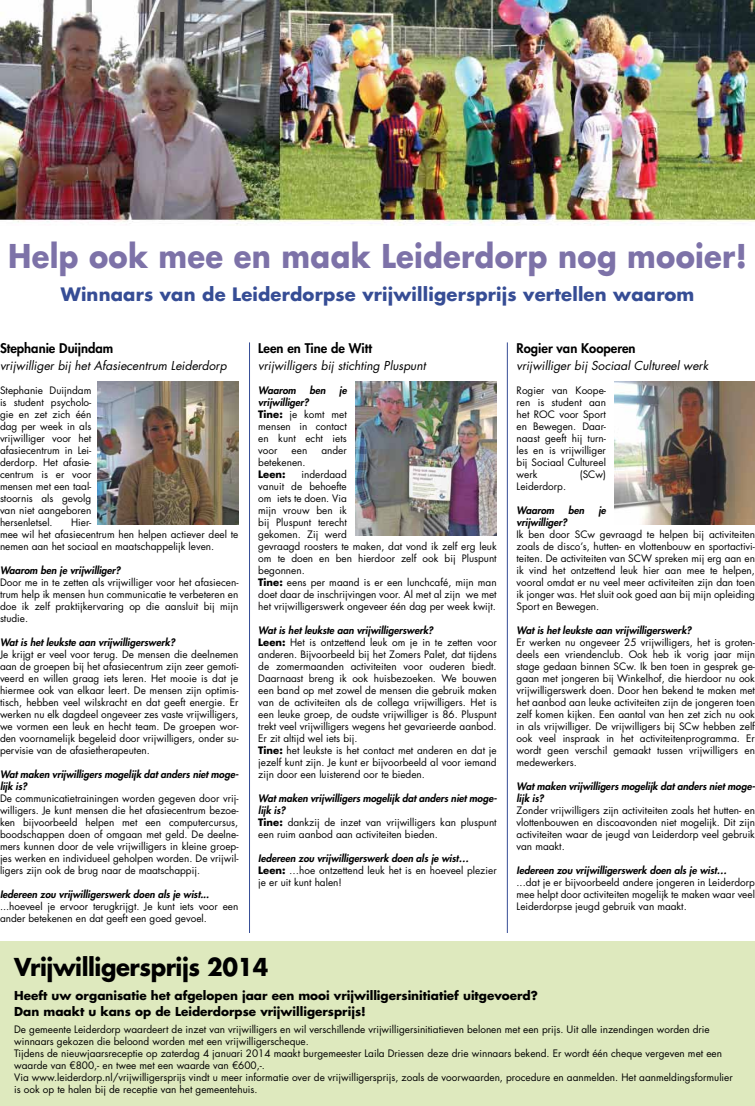
<style>
.page{position:relative;width:755px;height:1106px;background:#fff}
.page>*{position:absolute;margin:0;border:0;box-sizing:border-box;transform-origin:0 0}
.t1{font:700 31.9px "Futura Std";letter-spacing:.01em;color:#7d72a8;scale:.91 1}
.t2{font:700 24px "Futura Std";letter-spacing:-.02em;color:#000;scale:.95 1}
.t3{font:700 18px "Futura Std";letter-spacing:.01em;color:#364d95}
.t4{font:800 13px "Futura Std";color:#000}
.t5{font:700 12px/16px "Futura Std";color:#000}
.t6{font:italic 12px "Futura Std";color:#000}
.t7{font:10px/12px "Futura Std";color:#000;text-align:justify}
.t8{font:italic 800 10px/12px "Futura Std";color:#000}
.t9{font:700 10px "Futura Std";color:#000}
.s1{font-weight:800;font-style:italic}
.s2{font-weight:700}
</style>
<div class="page">
<img style="left:97px;top:381px;width:141px;height:143px">
<img style="left:355px;top:381px;width:141px;height:154px">
<img style="left:614px;top:381px;width:140px;height:143px">
<hr style="left:249px;top:342px;width:1px;height:591px;background:#364d95">
<hr style="left:506px;top:342px;width:1px;height:591px;background:#364d95">
<div style="left:0;top:941px;width:754px;height:165px;background:#dee9be"></div>
<img style="left:0;top:0;width:753px;height:225px">
<h1 class="t1" style="left:8px;top:235px;width:812px">Help ook mee en maak Leiderdorp nog mooier!</h1>
<h3 class="t3" style="left:61px;top:282px;width:634px">Winnaars van de Leiderdorpse vrijwilligersprijs vertellen waarom</h3>
<h3 class="t4" style="left:0;top:340px;width:115px">Stephanie Duijndam</h3>
<p class="t6" style="left:0;top:358px;width:228px">vrijwilliger bij het Afasiecentrum Leiderdorp</p>
<p class="t7" style="left:0;top:384px;width:93px">Stephanie Duijndam is student psycholo&shy;gie en zet zich één dag per week in als vrijwilliger voor het afasiecentrum in Lei&shy;derdorp. Het afasie&shy;centrum is er voor mensen met een taal&shy;stoornis als gevolg van niet aangeboren hersenletsel.</p>
<h3 class="t4" style="left:258px;top:340px;width:115px">Leen en Tine de Witt</h3>
<p class="t6" style="left:258px;top:358px;width:169px">vrijwilligers bij stichting Pluspunt</p>
<p class="t8" style="left:258px;top:384px;width:39px">Waarom</p>
<p class="t8" style="left:309px;top:384px;width:18px">ben</p>
<p class="t8" style="left:339px;top:384px;width:9px">je</p>
<p class="t7" style="left:258px;top:396px;width:90px;text-align:left"><span class="s1">vrijwilliger?<br></span><span class="s2">Tine:</span> je komt met mensen in contact en kunt echt iets voor</p>
<h3 class="t4" style="left:516px;top:340px;width:120px">Rogier van Kooperen</h3>
<p class="t6" style="left:516px;top:358px;width:193px">vrijwilliger bij Sociaal Cultureel werk</p>
<p class="t7" style="left:516px;top:384px;width:91px">Rogier van Koope&shy;ren is student aan het ROC voor Sport en Bewegen. Daar&shy;naast geeft hij turn&shy;les en is vrijwilliger bij Sociaal Cultureel werk</p>
<p class="t7" style="left:291px;top:444px;width:17px">een</p>
<p class="t7" style="left:321px;top:444px;width:27px">ander</p>
<p class="t7" style="left:258px;top:456px;width:49px">betekenen.</p>
<p class="t9" style="left:258px;top:468px;width:29px">Leen:</p>
<p class="t7" style="left:258px;top:468px;width:240px;text-align:left;text-indent:43px">inderdaad<br>vanuit de behoefte<br>om iets te doen. Via<br>mijn vrouw ben ik<br>bij Pluspunt terecht<br>gekomen. Zij werd<br>gevraagd roosters te maken, dat vond ik zelf erg leuk om te doen en ben hierdoor zelf ook bij Pluspunt begonnen.<br><span class="s2">Tine:</span> eens per maand is er een lunchcafé, mijn man doet daar de inschrijvingen voor. Al met al zijn we met het vrijwilligerswerk ongeveer één dag per week kwijt.</p>
<p class="t7" style="left:258px;top:624px;width:240px;text-align:left"><span class="s1">Wat is het leukste aan vrijwilligerswerk?<br></span><span class="s2">Leen:</span> Het is ontzettend leuk om je in te zetten voor anderen. Bijvoorbeeld bij het Zomers Palet, dat tijdens de zomermaanden activiteiten voor ouderen biedt.<br>Daarnaast breng ik ook huisbezoeken. We bouwen een band op met zowel de mensen die gebruik maken van de activiteiten als de collega vrijwilligers. Het is een leuke groep, de oudste vrijwilliger is 86. Pluspunt trekt veel vrijwilligers wegens het gevarieerde aanbod.<br>Er zit altijd wel iets bij.<br><span class="s2">Tine:</span> het leukste is het contact met anderen en dat je jezelf kunt zijn. Je kunt er bijvoorbeeld al voor iemand zijn door een luisterend oor te bieden.</p>
<p class="t7" style="left:258px;top:792px;width:240px;text-align:left"><span class="s1">Wat maken vrijwilligers mogelijk dat anders niet moge&shy;lijk is?<br></span><span class="s2">Tine:</span> dankzij de inzet van vrijwilligers kan pluspunt een ruim aanbod aan activiteiten bieden.</p>
<p class="t7" style="left:258px;top:852px;width:240px;text-align:left"><span class="s1">Iedereen zou vrijwilligerswerk doen als je wist…<br></span><span class="s2">Leen:</span> …hoe ontzettend leuk het is en hoeveel plezier je er uit kunt halen!</p>
<p class="t7" style="left:579px;top:468px;width:28px">(SCw)</p>
<p class="t7" style="left:516px;top:480px;width:51px">Leiderdorp.</p>
<p class="t8" style="left:516px;top:504px;width:39px">Waarom</p>
<p class="t8" style="left:568px;top:504px;width:18px">ben</p>
<p class="t8" style="left:598px;top:504px;width:9px">je</p>
<p class="t8" style="left:516px;top:516px;width:52px">vrijwilliger?</p>
<p class="t7" style="left:516px;top:528px;width:240px">Ik ben door SCw gevraagd te helpen bij activiteiten zoals de disco’s, hutten- en vlottenbouw en sportactivi&shy;teiten. De activiteiten van SCW spreken mij erg aan en ik vind het ontzettend leuk hier aan mee te helpen, vooral omdat er nu veel meer activiteiten zijn dan toen ik jonger was. Het sluit ook goed aan bij mijn opleiding Sport en Bewegen.</p>
<p class="t8" style="left:516px;top:624px;width:176px">Wat is het leukste aan vrijwilligerswerk?</p>
<p class="t7" style="left:516px;top:636px;width:240px">Er werken nu ongeveer 25 vrijwilligers, het is groten&shy;deels een vriendenclub. Ook heb ik vorig jaar mijn stage gedaan binnen SCw. Ik ben toen in gesprek ge&shy;gaan met jongeren bij Winkelhof, die hierdoor nu ook vrijwilligerswerk doen. Door hen bekend te maken met het aanbod aan leuke activiteiten zijn de jongeren toen zelf komen kijken. Een aantal van hen zet zich nu ook in als vrijwilliger. De vrijwilligers bij SCw hebben zelf ook veel inspraak in het activiteitenprogramma. Er wordt geen verschil gemaakt tussen vrijwilligers en medewerkers.</p>
<p class="t8" style="left:516px;top:780px;width:240px">Wat maken vrijwilligers mogelijk dat anders niet moge&shy;lijk is?</p>
<p class="t7" style="left:516px;top:804px;width:240px">Zonder vrijwilligers zijn activiteiten zoals het hutten- en vlottenbouwen en discoavonden niet mogelijk. Dit zijn activiteiten waar de jeugd van Leiderdorp veel gebruik van maakt.</p>
<p class="t8" style="left:516px;top:864px;width:212px">Iedereen zou vrijwilligerswerk doen als je wist…</p>
<p class="t7" style="left:516px;top:876px;width:240px">...dat je er bijvoorbeeld andere jongeren in Leiderdorp mee helpt door activiteiten mogelijk te maken waar veel Leiderdorpse jeugd gebruik van maakt.</p>
<p class="t7" style="left:0;top:516px;width:240px;text-align:left;text-indent:71px">Hier-<br>mee wil het afasiecentrum hen helpen actiever deel te nemen aan het sociaal en maatschappelijk leven.</p>
<p class="t8" style="left:0;top:564px;width:122px">Waarom ben je vrijwilliger?</p>
<p class="t7" style="left:0;top:576px;width:240px">Door me in te zetten als vrijwilliger voor het afasiecen&shy;trum help ik mensen hun communicatie te verbeteren en doe ik zelf praktijkervaring op die aansluit bij mijn studie.</p>
<p class="t8" style="left:0;top:636px;width:176px">Wat is het leukste aan vrijwilligerswerk?</p>
<p class="t7" style="left:0;top:648px;width:240px">Je krijgt er veel voor terug. De mensen die deelnemen aan de groepen bij het afasiecentrum zijn zeer gemoti&shy;veerd en willen graag iets leren. Het mooie is dat je hiermee ook van elkaar leert. De mensen zijn optimis&shy;tisch, hebben veel wilskracht en dat geeft energie. Er werken nu elk dagdeel ongeveer zes vaste vrijwilligers, we vormen een leuk en hecht team. De groepen wor&shy;den voornamelijk begeleid door vrijwilligers, onder su&shy;pervisie van de afasietherapeuten.</p>
<p class="t8" style="left:0;top:768px;width:240px">Wat maken vrijwilligers mogelijk dat anders niet moge&shy;lijk is?</p>
<p class="t7" style="left:0;top:792px;width:240px">De communicatietrainingen worden gegeven door vrij&shy;willigers. Je kunt mensen die het afasiecentrum bezoe&shy;ken bijvoorbeeld helpen met een computercursus, boodschappen doen of omgaan met geld. De deelne&shy;mers kunnen door de vele vrijwilligers in kleine groep&shy;jes werken en individueel geholpen worden. De vrijwil&shy;ligers zijn ook de brug naar de maatschappij.</p>
<p class="t8" style="left:0;top:888px;width:210px">Iedereen zou vrijwilligerswerk doen als je wist...</p>
<p class="t7" style="left:0;top:900px;width:240px">...hoeveel je ervoor terugkrijgt. Je kunt iets voor een ander betekenen en dat geeft een goed gevoel.</p>
<h2 class="t2" style="left:14px;top:950px;width:269px">Vrijwilligersprijs 2014</h2>
<p class="t5" style="left:14px;top:987px;width:525px">Heeft uw organisatie het afgelopen jaar een mooi vrijwilligersinitiatief uitgevoerd?<br>Dan maakt u kans op de Leiderdorpse vrijwilligersprijs!</p>
<p class="t7" style="left:14px;top:1023px;width:719px;text-align:left">De gemeente Leiderdorp waardeert de inzet van vrijwilligers en wil verschillende vrijwilligersinitiatieven belonen met een prijs. Uit alle inzendingen worden drie winnaars gekozen die beloond worden met een vrijwilligerscheque.<br>Tijdens de nieuwjaarsreceptie op zaterdag 4 januari 2014 maakt burgemeester Laila Driessen deze drie winnaars bekend. Er wordt één cheque vergeven met een waarde van €800,- en twee met een waarde van €600,-.<br>Via www.leiderdorp.nl/vrijwilligersprijs vindt u meer informatie over de vrijwilligersprijs, zoals de voorwaarden, procedure en aanmelden. Het aanmeldingsformulier is ook op te halen bij de receptie van het gemeentehuis.</p>
</div>
